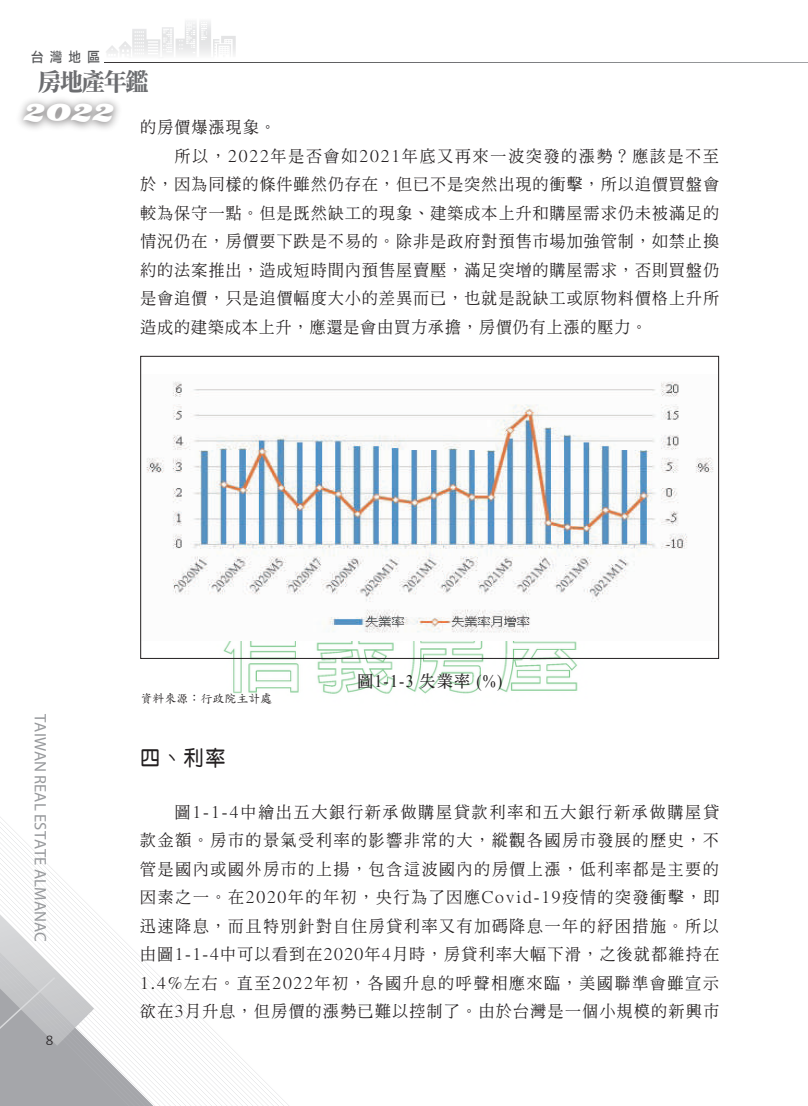
<style>
.page{position:relative;width:808px;height:1106px;background:#fff}
.page>*{position:absolute;margin:0;border:0;box-sizing:border-box;transform-origin:0 0}
.t1{font:42px "Creampuff";color:#fff}
.t2{font:25.05px "DF Li Song Bd HK BF";letter-spacing:-.08em;color:#6c6d70;scale:.95 1}
.t3{font:21px "DF Yuan Bd HKP BF";color:#231f20;scale:.95 1}
.t4{font:16.65px "Myriad Pro";color:#97999c}
.t5{font:16.5px/28.5px "DF Ming Md HKP BF";letter-spacing:.09em;color:#231f20;text-align:justify;scale:.95 1}
.t6{font:16.5px "DF Ming Md HKP BF";letter-spacing:.13em;color:#231f20;scale:.95 1}
.t7{font:16.5px "DF Ming Bd HKP BF";color:#231f20;scale:.95 1}
.t8{font:300 15px "Calibri";color:#231f20}
.t9{font:13.8px "DF Li Hei Md HK BF";color:#57585a;scale:.91 1}
.t10{font:12px "DF Kai Shu Md HKP BF";color:#231f20}
</style>
<div class="page">
<img style="left:223px;top:641px;width:355px;height:53px">
<svg style="left:106px;top:21px;width:130px;height:34px"></svg>
<svg style="left:0;top:817px;width:289px;height:289px"></svg>
<img style="left:19px;top:99px;width:100px;height:30px">
<svg style="left:0;top:889px;width:166px;height:217px"></svg>
<img style="left:146px;top:381px;width:568px;height:252px">
<div style="left:140px;top:356px;width:579px;height:303px;border:1px solid #231f20"></div>
<p class="t9" style="left:31px;top:50px;width:77px">台灣地區</p>
<h2 class="t2" style="left:37px;top:69px;width:119px">房地產年鑑</h2>
<h1 class="t1" style="left:22px;top:87px;width:94px">2022</h1>
<p class="t5" style="left:140px;top:114px;width:144px">的房價爆漲現象。</p>
<p class="t6" style="left:175px;top:147px;width:574px">所以，2022年是否會如2021年底又再來一波突發的漲勢？應該是不至</p>
<p class="t5" style="left:140px;top:171px;width:610px">於，因為同樣的條件雖然仍存在，但已不是突然出現的衝擊，所以追價買盤會</p>
<p class="t5" style="left:140px;top:199px;width:610px">較為保守一點。但是既然缺工的現象、建築成本上升和購屋需求仍未被滿足的</p>
<p class="t5" style="left:140px;top:228px;width:610px">情況仍在，房價要下跌是不易的。除非是政府對預售市場加強管制，如禁止換</p>
<p class="t5" style="left:140px;top:256px;width:610px">約的法案推出，造成短時間內預售屋賣壓，滿足突增的購屋需求，否則買盤仍</p>
<p class="t5" style="left:140px;top:285px;width:610px">是會追價，只是追價幅度大小的差異而已，也就是說缺工或原物料價格上升所</p>
<p class="t5" style="left:140px;top:313px;width:535px">造成的建築成本上升，應還是會由買方承擔，房價仍有上漲的壓力。</p>
<p class="t4" style="left:51px;top:714px;width:229px;rotate:90deg">TAIWAN REAL ESTATE ALMANAC</p>
<p class="t8" style="left:46px;top:1030px;width:9px">8</p>
<p class="t10" style="left:140px;top:692px;width:133px">資料來源：行政院主計處</p>
<p class="t7" style="left:357px;top:673px;width:154px">圖1-1-3 失業率 (%)</p>
<p class="t3" style="left:140px;top:747px;width:91px">四、利率</p>
<p class="t5" style="left:140px;top:798px;width:611px;text-indent:34px">圖1-1-4中繪出五大銀行新承做購屋貸款利率和五大銀行新承做購屋貸款金額。房市的景氣受利率的影響非常的大，縱觀各國房市發展的歷史，不管是國內或國外房市的上揚，包含這波國內的房價上漲，低利率都是主要的因素之一。在2020年的年初，央行為了因應Covid-19疫情的突發衝擊，即迅速降息，而且特別針對自住房貸利率又有加碼降息一年的紓困措施。所以由圖1-1-4中可以看到在2020年4月時，房貸利率大幅下滑，之後就都維持在1.4%左右。直至2022年初，各國升息的呼聲相應來臨，美國聯準會雖宣示欲在3月升息，但房價的漲勢已難以控制了。由於台灣是一個小規模的新興市</p>
</div>
